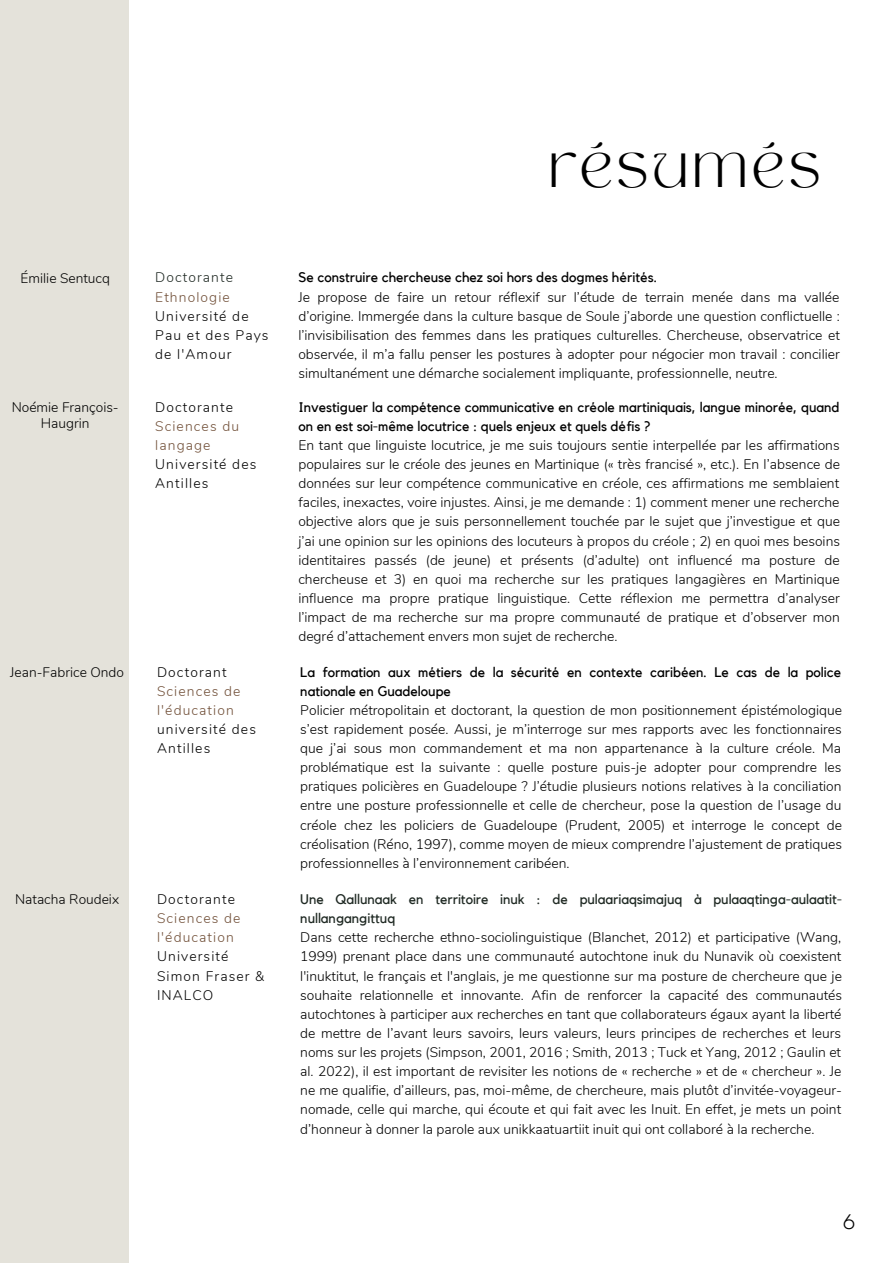
<style>
.page{position:relative;width:893px;height:1264px;background:#fff}
.page>*{position:absolute;margin:0;border:0;box-sizing:border-box;transform-origin:0 0}
.t1{font:48.45px "TAN MON CHERI Regular";letter-spacing:.07em;color:#000}
.t2{font:21px "Garet";color:#000}
.t3{font:300 13.8px/19px "Nunito";color:#000;text-align:justify}
.t4{font:13.8px/19px "Kollektif";color:#000}
.t5{font:300 13.8px/19px "Nunito";letter-spacing:.08em;color:#000}
.t6{font:13.8px/19px "Kollektif";color:#1f2923}
.t7{font:300 13.8px/19px "Nunito";letter-spacing:.08em;color:#72513a}
.t8{font:300 13.8px "Nunito";letter-spacing:.08em;color:#1f2923}
</style>
<div class="page">
<div style="left:0;top:0;width:129px;height:1262px;background:#e4e2da"></div>
<h1 class="t1" style="left:548px;top:138px;width:274px">RÉSUMÉS</h1>
<p class="t3" style="left:21px;top:269px;width:91px">Émilie Sentucq</p>
<p class="t4" style="left:298px;top:269px;width:360px">Se construire chercheuse chez soi hors des dogmes hérités.</p>
<p class="t3" style="left:298px;top:287px;width:543px">Je propose de faire un retour réflexif sur l’étude de terrain menée dans ma vallée d’origine. Immergée dans la culture basque de Soule j’aborde une question conflictuelle : l’invisibilisation des femmes dans les pratiques culturelles. Chercheuse, observatrice et observée, il m’a fallu penser les postures à adopter pour négocier mon travail : concilier simultanément une démarche socialement impliquante, professionnelle, neutre.</p>
<p class="t8" style="left:155px;top:268px;width:79px">Doctorante</p>
<p class="t7" style="left:155px;top:287px;width:76px">Ethnologie</p>
<p class="t5" style="left:155px;top:306px;width:115px">Université de<br>Pau et des Pays de l'Amour</p>
<p class="t3" style="left:12px;top:399px;width:108px;line-height:15.8px;text-align:center">Noémie François-<br>Haugrin</p>
<p class="t4" style="left:298px;top:398px;width:542px">Investiguer la compétence communicative en créole martiniquais, langue minorée, quand on en est soi-même locutrice : quels enjeux et quels défis ?</p>
<p class="t3" style="left:298px;top:436px;width:543px">En tant que linguiste locutrice, je me suis toujours sentie interpellée par les affirmations populaires sur le créole des jeunes en Martinique (« très francisé », etc.). En l’absence de données sur leur compétence communicative en créole, ces affirmations me semblaient faciles, inexactes, voire injustes. Ainsi, je me demande : 1) comment mener une recherche objective alors que je suis personnellement touchée par le sujet que j’investigue et que j’ai une opinion sur les opinions des locuteurs à propos du créole ; 2) en quoi mes besoins identitaires passés (de jeune) et présents (d’adulte) ont influencé ma posture de chercheuse et 3) en quoi ma recherche sur les pratiques langagières en Martinique influence ma propre pratique linguistique. Cette réflexion me permettra d’analyser l’impact de ma recherche sur ma propre communauté de pratique et d’observer mon degré d’attachement envers mon sujet de recherche.</p>
<p class="t5" style="left:155px;top:397px;width:79px">Doctorante</p>
<p class="t7" style="left:155px;top:417px;width:85px">Sciences du langage</p>
<p class="t5" style="left:155px;top:455px;width:103px">Université des<br>Antilles</p>
<p class="t3" style="left:10px;top:662px;width:115px">Jean-Fabrice Ondo</p>
<p class="t4" style="left:300px;top:662px;width:542px">La formation aux métiers de la sécurité en contexte caribéen. Le cas de la police nationale en Guadeloupe</p>
<p class="t3" style="left:300px;top:700px;width:543px">Policier métropolitain et doctorant, la question de mon positionnement épistémologique s’est rapidement posée. Aussi, je m’interroge sur mes rapports avec les fonctionnaires que j’ai sous mon commandement et ma non appartenance à la culture créole. Ma problématique est la suivante : quelle posture puis-je adopter pour comprendre les pratiques policières en Guadeloupe ? J’étudie plusieurs notions relatives à la conciliation entre une posture professionnelle et celle de chercheur, pose la question de l’usage du créole chez les policiers de Guadeloupe (Prudent, 2005) et interroge le concept de créolisation (Réno, 1997), comme moyen de mieux comprendre l’ajustement de pratiques professionnelles à l’environnement caribéen.</p>
<p class="t5" style="left:157px;top:662px;width:71px">Doctorant</p>
<p class="t7" style="left:157px;top:681px;width:85px">Sciences de l'éducation</p>
<p class="t5" style="left:157px;top:719px;width:100px">université des<br>Antilles</p>
<p class="t3" style="left:15px;top:890px;width:105px">Natacha Roudeix</p>
<p class="t6" style="left:300px;top:890px;width:543px">Une Qallunaak en territoire inuk : de pulaariaqsimajuq à pulaaqtinga-aulaatit&shy;nullangangittuq</p>
<p class="t3" style="left:300px;top:928px;width:543px">Dans cette recherche ethno-sociolinguistique (Blanchet, 2012) et participative (Wang, 1999) prenant place dans une communauté autochtone inuk du Nunavik où coexistent l'inuktitut, le français et l'anglais, je me questionne sur ma posture de chercheure que je souhaite relationnelle et innovante. Afin de renforcer la capacité des communautés autochtones à participer aux recherches en tant que collaborateurs égaux ayant la liberté de mettre de l’avant leurs savoirs, leurs valeurs, leurs principes de recherches et leurs noms sur les projets (Simpson, 2001, 2016 ; Smith, 2013 ; Tuck et Yang, 2012 ; Gaulin et al. 2022), il est important de revisiter les notions de « recherche » et de « chercheur ». Je ne me qualifie, d’ailleurs, pas, moi-même, de chercheure, mais plutôt d’invitée-voyageur&shy;nomade, celle qui marche, qui écoute et qui fait avec les Inuit. En effet, je mets un point d’honneur à donner la parole aux unikkaatuartiit inuit qui ont collaboré à la recherche.</p>
<p class="t5" style="left:157px;top:890px;width:79px">Doctorante</p>
<p class="t7" style="left:157px;top:909px;width:85px">Sciences de l'éducation</p>
<p class="t5" style="left:157px;top:947px;width:109px">Université<br>Simon Fraser &amp;<br>INALCO</p>
<h2 class="t2" style="left:842px;top:1206px;width:15px">6</h2>
</div>
